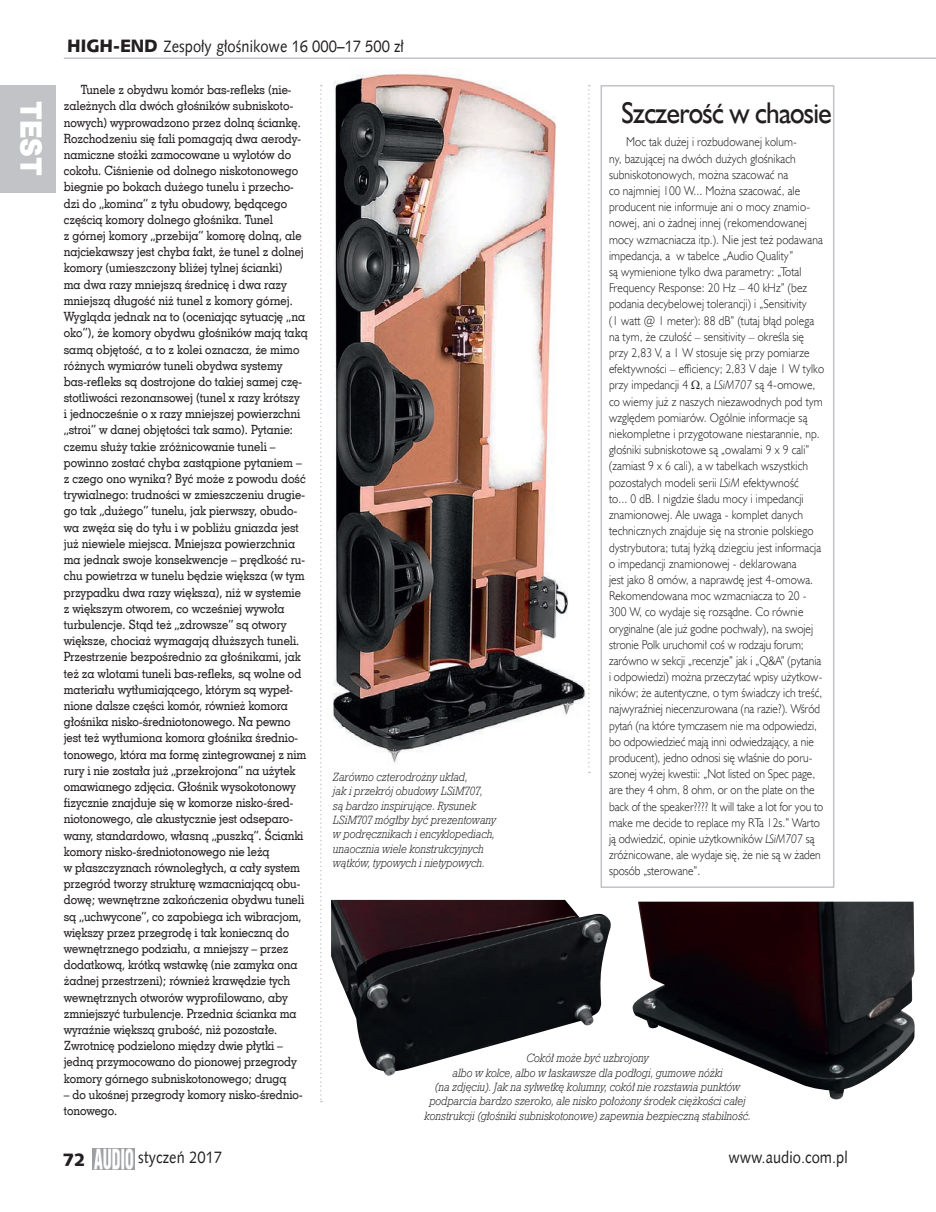
<style>
.page{position:relative;width:936px;height:1212px;background:#fff}
.page>*{position:absolute;margin:0;border:0;box-sizing:border-box;transform-origin:0 0}
.t1{font:30px "Humanst 521 EU";letter-spacing:-.025em;color:#231f20;scale:.9 1}
.t2{font:27.15px "Swis 721 Blk 2 EU";color:#fff;scale:.9 1}
.t3{font:18px "Humanst 531 Blk EU";color:#231f20}
.t4{font:16.5px "Humanst 531 EU";color:#231f20;scale:.9 1}
.t5{font:12.75px/16.2px "Geo Slab 703 Md EU";color:#231f20;scale:.9 1}
.t6{font:12.75px/16.2px "Humanst 521 Lt EU";letter-spacing:.01em;color:#231f20;scale:.9 1}
.t7{font:italic 12px/14.4px "Geo Slab 712 Lt EU";color:#231f20;scale:.9 1}
.s1{font-family:"Humanst 531 Blk EU";font-size:18px}
.s2{font-style:italic}
</style>
<div class="page">
<div style="left:0;top:85px;width:55px;height:107px;background:#c2c3c6"></div>
<img style="left:93px;top:1148px;width:41px;height:21px">
<hr style="left:64px;top:58px;width:871px;height:1px;background:#c2c3c6">
<img style="left:333px;top:74px;width:258px;height:689px">
<div style="left:600px;top:85px;width:234px;height:803px;background:#fff;border:2px solid #c2c3c6"></div>
<svg style="left:320px;top:85px;width:2px;height:1017px"></svg>
<svg style="left:588px;top:85px;width:2px;height:688px"></svg>
<img style="left:632px;top:902px;width:282px;height:197px">
<img style="left:331px;top:900px;width:280px;height:175px">
<h2 class="t2" style="left:50px;top:101px;width:85px;rotate:90deg">TEST</h2>
<p class="t4" style="left:67px;top:35px;width:376px"><span class="s1">HIGH-END</span> Zespoły głośnikowe 16 000–17 500 zł</p>
<p class="t5" style="left:64px;top:82px;width:272px;text-indent:17px">Tunele z obydwu komór bas-refleks (nie&shy;zależnych dla dwóch głośników subniskoto&shy;nowych) wyprowadzono przez dolną ściankę.<br>Rozchodzeniu się fali pomagają dwa aerody&shy;namiczne stożki zamocowane u wylotów do cokołu. Ciśnienie od dolnego niskotonowego biegnie po bokach dużego tunelu i przecho&shy;dzi do „komina” z tyłu obudowy, będącego częścią komory dolnego głośnika. Tunel<br>z górnej komory „przebija” komorę dolną, ale najciekawszy jest chyba fakt, że tunel z dolnej komory (umieszczony bliżej tylnej ścianki)<br>ma dwa razy mniejszą średnicę i dwa razy mniejszą długość niż tunel z komory górnej.<br>Wygląda jednak na to (oceniając sytuację „na oko”), że komory obydwu głośników mają taką samą objętość, a to z kolei oznacza, że mimo różnych wymiarów tuneli obydwa systemy bas-refleks są dostrojone do takiej samej czę&shy;stotliwości rezonansowej (tunel x razy krótszy<br>i jednocześnie o x razy mniejszej powierzchni „stroi” w danej objętości tak samo). Pytanie: czemu służy takie zróżnicowanie tuneli – powinno zostać chyba zastąpione pytaniem – z czego ono wynika? Być może z powodu dość trywialnego: trudności w zmieszczeniu drugie&shy;go tak „dużego” tunelu, jak pierwszy, obudo&shy;wa zwęża się do tyłu i w pobliżu gniazda jest już niewiele miejsca. Mniejsza powierzchnia ma jednak swoje konsekwencje – prędkość ru&shy;chu powietrza w tunelu będzie większa (w tym przypadku dwa razy większa), niż w systemie z większym otworem, co wcześniej wywoła turbulencje. Stąd też „zdrowsze” są otwory większe, chociaż wymagają dłuższych tuneli.<br>Przestrzenie bezpośrednio za głośnikami, jak też za wlotami tuneli bas-refleks, są wolne od materiału wytłumiającego, którym są wypeł&shy;nione dalsze części komór, również komora głośnika nisko-średniotonowego. Na pewno jest też wytłumiona komora głośnika średnio&shy;tonowego, która ma formę zintegrowanej z nim rury i nie została już „przekrojona” na użytek omawianego zdjęcia. Głośnik wysokotonowy fizycznie znajduje się w komorze nisko-śred&shy;niotonowego, ale akustycznie jest odseparo&shy;wany, standardowo, własną „puszką”. Ścianki komory nisko-średniotonowego nie leżą<br>w płaszczyznach równoległych, a cały system przegród tworzy strukturę wzmacniającą obu&shy;dowę; wewnętrzne zakończenia obydwu tuneli są „uchwycone”, co zapobiega ich wibracjom, większy przez przegrodę i tak konieczną do wewnętrznego podziału, a mniejszy – przez dodatkową, krótką wstawkę (nie zamyka ona żadnej przestrzeni); również krawędzie tych wewnętrznych otworów wyprofilowano, aby zmniejszyć turbulencje. Przednia ścianka ma wyraźnie większą grubość, niż pozostałe.<br>Zwrotnicę podzielono między dwie płytki – jedną przymocowano do pionowej przegrody komory górnego subniskotonowego; drugą</p>
<p class="t5" style="left:64px;top:1086px;width:267px">– do ukośnej przegrody komory nisko-średnio&shy;tonowego.</p>
<p class="t7" style="left:333px;top:769px;width:183px">Zarówno czterodrożny układ,<br>jak i przekrój obudowy LSiM707, są bardzo inspirujące. Rysunek<br>LSiM707 mógłby być prezentowany w podręcznikach i encyklopediach, unaocznia wiele konstrukcyjnych wątków, typowych i nietypowych.</p>
<h1 class="t1" style="left:621px;top:94px;width:235px">Szczerość w chaosie</h1>
<p class="t6" style="left:609px;top:134px;width:240px;text-indent:17px">Moc tak dużej i rozbudowanej kolum-<br>ny, bazującej na dwóch dużych głośnikach subniskotonowych, można szacować na<br>co najmniej 100 W... Można szacować, ale producent nie informuje ani o mocy znamio&shy;nowej, ani o żadnej innej (rekomendowanej mocy wzmacniacza itp.). Nie jest też podawana impedancja, a w tabelce „Audio Quality”<br>są wymienione tylko dwa parametry: „Total Frequency Response: 20 Hz – 40 kHz” (bez podania decybelowej tolerancji) i „Sensitivity<br>(1 watt @ 1 meter): 88 dB” (tutaj błąd polega na tym, że czułość – sensitivity – określa się przy 2,83 V, a 1 W stosuje się przy pomiarze efektywności – efficiency; 2,83 V daje 1 W tylko przy impedancji 4 , a <span class="s2">LSiM707</span> są 4-omowe, co wiemy już z naszych niezawodnych pod tym względem pomiarów. Ogólnie informacje są niekompletne i przygotowane niestarannie, np. głośniki subniskotowe są „owalami 9 x 9 cali” (zamiast 9 x 6 cali), a w tabelkach wszystkich pozostałych modeli serii <span class="s2">LSiM</span> efektywność<br>to... 0 dB. I nigdzie śladu mocy i impedancji znamionowej. Ale uwaga - komplet danych technicznych znajduje się na stronie polskiego dystrybutora; tutaj łyżką dziegciu jest informacja o impedancji znamionowej - deklarowana<br>jest jako 8 omów, a naprawdę jest 4-omowa.<br>Rekomendowana moc wzmacniacza to 20 - 300 W, co wydaje się rozsądne. Co równie oryginalne (ale już godne pochwały), na swojej stronie Polk uruchomił coś w rodzaju forum; zarówno w sekcji „recenzje” jak i „Q&amp;A” (pytania i odpowiedzi) można przeczytać wpisy użytkow&shy;ników; że autentyczne, o tym świadczy ich treść, najwyraźniej niecenzurowana (na razie?). Wśród pytań (na które tymczasem nie ma odpowiedzi, bo odpowiedzieć mają inni odwiedzający, a nie producent), jedno odnosi się właśnie do poru&shy;szonej wyżej kwestii: „Not listed on Spec page, are they 4 ohm, 8 ohm, or on the plate on the back of the speaker???? It will take a lot for you to make me decide to replace my RTa 12s.” Warto ją odwiedzić, opinie użytkowników <span class="s2">LSiM707</span> są zróżnicowane, ale wydaje się, że nie są w żaden sposób „sterowane”.</p>
<p class="t7" style="left:424px;top:1051px;width:364px;text-align:center">Cokół może być uzbrojony<br>albo w kolce, albo w łaskawsze dla podłogi, gumowe nóżki<br>(na zdjęciu). Jak na sylwetkę kolumny, cokół nie rozstawia punktów podparcia bardzo szeroko, ale nisko położony środek ciężkości całej konstrukcji (głośniki subniskotonowe) zapewnia bezpieczną stabilność.</p>
<h3 class="t3" style="left:63px;top:1148px;width:24px">72</h3>
<p class="t4" style="left:138px;top:1147px;width:95px">styczeń 2017</p>
<p class="t4" style="left:728px;top:1146px;width:134px">www.audio.com.pl</p>
</div>
